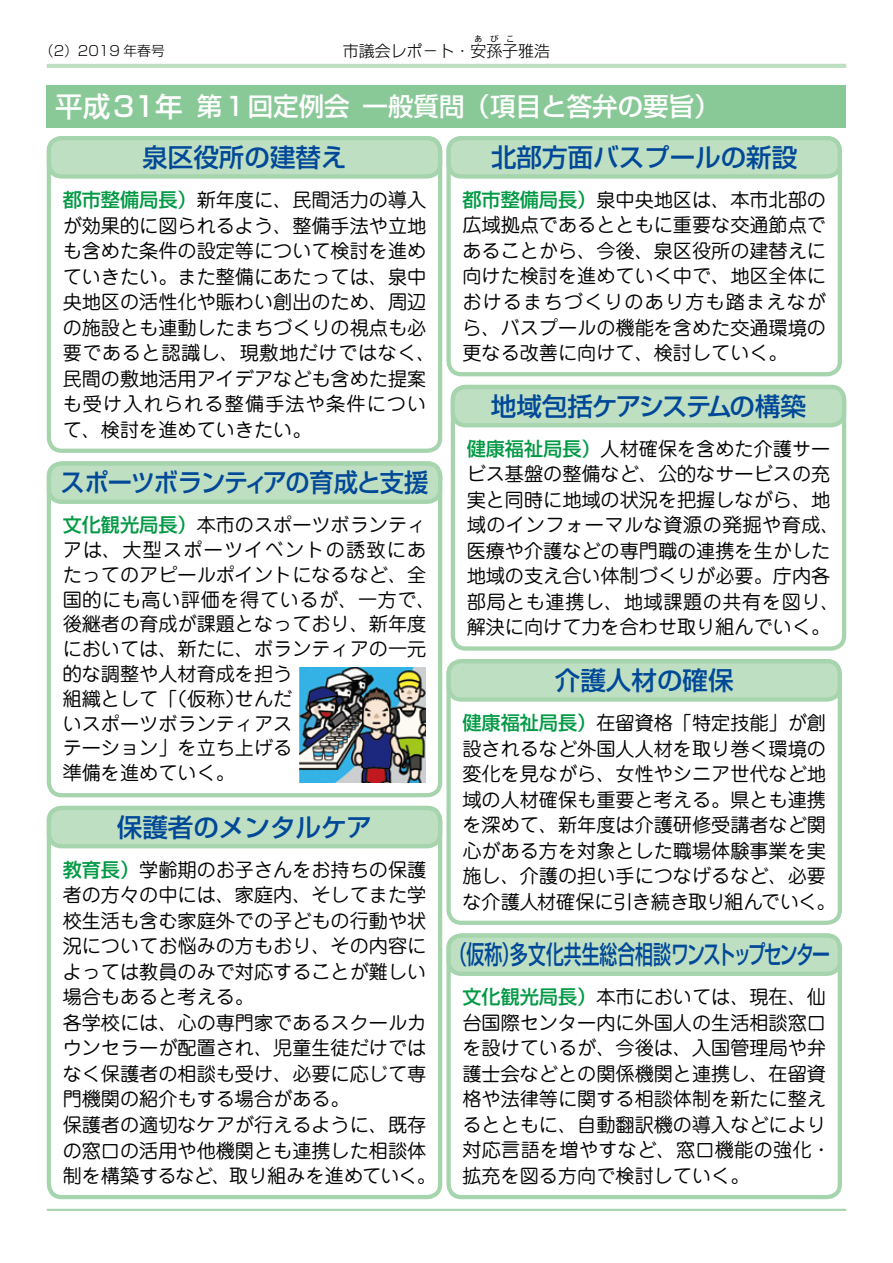
<style>
.page{position:relative;width:893px;height:1263px;background:#fff}
.page>*{position:absolute;margin:0;border:0;box-sizing:border-box;transform-origin:0 0}
.t1{font:500 25.5px "Shin Go Pr 5";color:#004898}
.t2{font:500 25.5px "Shin Go Pr 5";color:#fff}
.t3{font:500 25.5px "Shin Go Pr 5";color:#004898;scale:.7 1}
.t4{font:500 25.5px "Shin Go Pr 5";letter-spacing:-.05em;color:#004898;scale:.95 1}
.t5{font:500 25.5px "Shin Go Pr 5";letter-spacing:-.05em;color:#004898}
.t6{font:19.2px/25.5px "Jun 201 Pro";color:#000}
.t7{font:300 15.9px "Shin Go Pro";color:#000}
.t8{font:300 13.8px "Shin Go Pr 5";color:#000}
.t9{font:300 8.55px "Shin Go Pro";color:#000}
.s1{font-size:27.6px}
.s2{font-family:"Shin Go Pr 5";font-weight:500;color:#094}
</style>
<div class="page">
<hr style="left:47px;top:64px;width:799px;height:4px;background:#bedfc2">
<hr style="left:47px;top:1209px;width:799px;height:2px;background:#a5d4ad">
<div style="left:47px;top:85px;width:799px;height:43px;background:#89c997"></div>
<div style="left:47px;top:136px;width:395px;height:317px;border:4px solid #a5d4ad;border-radius:13px"></div>
<div style="left:451px;top:385px;width:395px;height:266px;border:4px solid #a5d4ad;border-radius:13px"></div>
<div style="left:47px;top:461px;width:395px;height:336px;border:4px solid #a5d4ad;border-radius:13px"></div>
<div style="left:446px;top:136px;width:396px;height:240px;border:4px solid #a5d4ad;border-radius:13px"></div>
<div style="left:446px;top:933px;width:396px;height:266px;border:4px solid #a5d4ad;border-radius:13px"></div>
<div style="left:47px;top:806px;width:395px;height:393px;border:4px solid #a5d4ad;border-radius:13px"></div>
<div style="left:446px;top:659px;width:396px;height:266px;border:4px solid #a5d4ad;border-radius:13px"></div>
<div style="left:49px;top:138px;width:391px;height:38px;background:#bedfc2;border-radius:13px"></div>
<div style="left:47px;top:136px;width:395px;height:43px;border:4px solid #a5d4ad;border-radius:13px"></div>
<div style="left:453px;top:387px;width:391px;height:38px;background:#bedfc2;border-radius:13px"></div>
<div style="left:451px;top:385px;width:395px;height:42px;border:4px solid #a5d4ad;border-radius:13px"></div>
<div style="left:49px;top:463px;width:391px;height:39px;background:#bedfc2;border-radius:13px"></div>
<div style="left:47px;top:461px;width:395px;height:43px;border:4px solid #a5d4ad;border-radius:13px"></div>
<div style="left:449px;top:138px;width:391px;height:38px;background:#bedfc2;border-radius:13px"></div>
<div style="left:446px;top:136px;width:396px;height:43px;border:4px solid #a5d4ad;border-radius:13px"></div>
<div style="left:449px;top:935px;width:391px;height:39px;background:#bedfc2;border-radius:13px"></div>
<div style="left:446px;top:933px;width:396px;height:43px;border:4px solid #a5d4ad;border-radius:13px"></div>
<div style="left:49px;top:808px;width:391px;height:38px;background:#bedfc2;border-radius:13px"></div>
<div style="left:47px;top:806px;width:395px;height:42px;border:4px solid #a5d4ad;border-radius:13px"></div>
<div style="left:449px;top:661px;width:391px;height:38px;background:#bedfc2;border-radius:13px"></div>
<div style="left:446px;top:659px;width:396px;height:43px;border:4px solid #a5d4ad;border-radius:13px"></div>
<img style="left:300px;top:668px;width:125px;height:114px">
<p class="t9" style="left:474px;top:31px;width:42px">あびこ</p>
<p class="t7" style="left:343px;top:37px;width:209px">市議会レポ－ト・安孫子雅浩</p>
<p class="t8" style="left:40px;top:39px;width:126px">（2）2019 年春号</p>
<h1 class="t2" style="left:55px;top:85px;width:666px"><span class="s1">平成31年</span>第１回定例会一般質問（項目と答弁の要旨）</h1>
<h1 class="t1" style="left:142px;top:136px;width:206px">泉区役所の建替え</h1>
<p class="t6" style="left:63px;top:185px;width:375px"><span class="s2">都市整備局長）</span>新年度に、民間活力の導入が効果的に図られるよう、整備手法や立地も含めた条件の設定等について検討を進めていきたい。また整備にあたっては、泉中央地区の活性化や賑わい創出のため、周辺の施設とも連動したまちづくりの視点も必要であると認識し、現敷地だけではなく、民間の敷地活用アイデアなども含めた提案も受け入れられる整備手法や条件について、検討を進めていきたい。</p>
<h1 class="t4" style="left:61px;top:462px;width:389px">スポーツボランティアの育成と支援</h1>
<p class="t6" style="left:63px;top:511px;width:375px;line-height:24.8px"><span class="s2">文化観光局長）</span>本市のスポーツボランティアは、大型スポーツイベントの誘致にあたってのアピールポイントになるなど、全国的にも高い評価を得ているが、一方で、後継者の育成が課題となっており、新年度においては、新たに、ボランティアの一元的な調整や人材育成を担う<br>組織として「（仮称）せんだ<br>いスポーツボランティアス<br>テーション」を立ち上げる<br>準備を進めていく。</p>
<h1 class="t1" style="left:117px;top:806px;width:257px">保護者のメンタルケア</h1>
<p class="t6" style="left:63px;top:855px;width:375px"><span class="s2">教育長）</span>学齢期のお子さんをお持ちの保護者の方々の中には、家庭内、そしてまた学校生活も含む家庭外での子どもの行動や状況についてお悩みの方もおり、その内容によっては教員のみで対応することが難しい場合もあると考える。<br>各学校には、心の専門家であるスクールカウンセラーが配置され、児童生徒だけではなく保護者の相談も受け、必要に応じて専門機関の紹介もする場合がある。<br>保護者の適切なケアが行えるように、既存の窓口の活用や他機関とも連携した相談体制を構築するなど、取り組みを進めていく。</p>
<h1 class="t1" style="left:491px;top:136px;width:308px">北部方面バスプールの新設</h1>
<p class="t6" style="left:462px;top:185px;width:365px;text-align:justify"><span class="s2">都市整備局長）</span>泉中央地区は、本市北部の広域拠点であるとともに重要な交通節点であることから、今後、泉区役所の建替えに向けた検討を進めていく中で、地区全体におけるまちづくりのあり方も踏まえながら、バスプールの機能を含めた交通環境の更なる改善に向けて、検討していく。</p>
<h1 class="t5" style="left:491px;top:385px;width:317px">地域包括ケアシステムの構築</h1>
<p class="t6" style="left:467px;top:434px;width:375px"><span class="s2">健康福祉局長）</span>人材確保を含めた介護サービス基盤の整備など、公的なサービスの充実と同時に地域の状況を把握しながら、地域のインフォーマルな資源の発掘や育成、医療や介護などの専門職の連携を生かした地域の支え合い体制づくりが必要。庁内各部局とも連携し、地域課題の共有を図り、解決に向けて力を合わせ取り組んでいく。</p>
<h1 class="t1" style="left:555px;top:659px;width:180px">介護人材の確保</h1>
<p class="t6" style="left:462px;top:708px;width:375px"><span class="s2">健康福祉局長）</span>在留資格「特定技能」が創設されるなど外国人人材を取り巻く環境の変化を見ながら、女性やシニア世代など地域の人材確保も重要と考える。県とも連携を深めて、新年度は介護研修受講者など関心がある方を対象とした職場体験事業を実施し、介護の担い手につなげるなど、必要な介護人材確保に引き続き取り組んでいく。</p>
<h1 class="t3" style="left:450px;top:934px;width:545px">（仮称）多文化共生総合相談ワンストップセンター</h1>
<p class="t6" style="left:462px;top:982px;width:370px"><span class="s2">文化観光局長）</span>本市においては、現在、仙台国際センター内に外国人の生活相談窓口を設けているが、今後は、入国管理局や弁護士会などとの関係機関と連携し、在留資格や法律等に関する相談体制を新たに整えるとともに、自動翻訳機の導入などにより対応言語を増やすなど、窓口機能の強化・拡充を図る方向で検討していく。</p>
</div>
